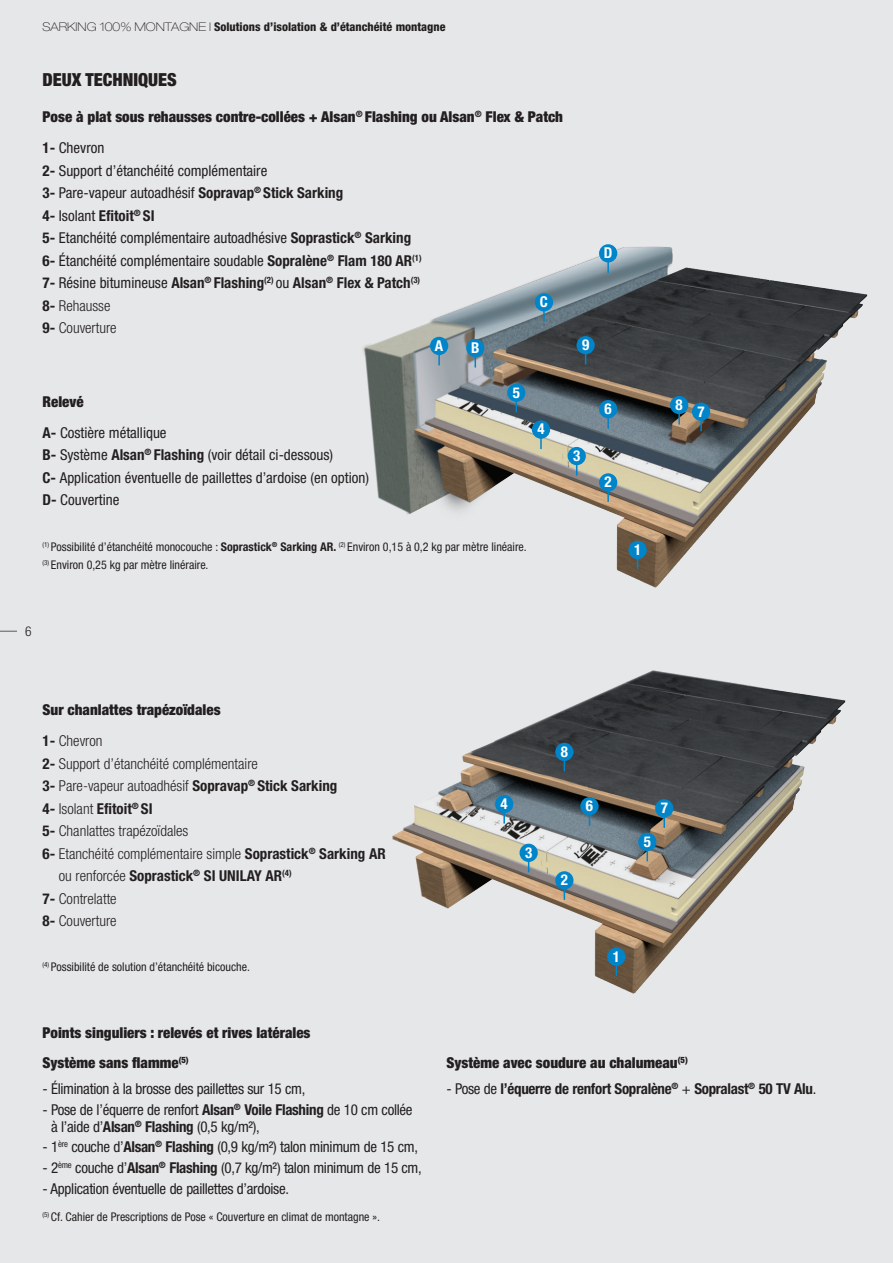
<style>
.page{position:relative;width:893px;height:1263px;background:#e6e7e9}
.page>*{position:absolute;margin:0;border:0;box-sizing:border-box;transform-origin:0 0}
.t1{font:900 condensed 18px "Helvetica Neue";color:#231f20}
.t2{font:condensed 15px/22.5px "Helvetica Neue";color:#231f20}
.t3{font:condensed 15px/16.5px "Helvetica Neue";letter-spacing:-.02em;color:#231f20}
.t4{font:900 condensed 15px/31px "Helvetica Neue";color:#231f20}
.t5{font:300 condensed 15px "Helvetica Neue";color:#231f20}
.t6{font:700 condensed 15px "Helvetica Neue";color:#231f20}
.t7{font:700 condensed 15px "Helvetica Neue";letter-spacing:-.02em;color:#231f20}
.t8{font:700 condensed 15px "Helvetica Neue";color:#fff}
.t9{font:300 condensed 13.5px "Helvetica Neue";color:#231f20}
.t10{font:condensed 12px/18px "Helvetica Neue";color:#231f20}
.t11{font:800 condensed 12px "Helvetica Neue";color:#231f20}
.s1{font-weight:100;font-stretch:expanded}
.s2{font-weight:700}
.s3{font-weight:400}
.s4{font-weight:300}
.s5{font-weight:900}
</style>
<div class="page">
<img style="left:392px;top:670px;width:454px;height:324px">
<div style="left:607px;top:947px;width:18px;height:19px;background:#0084ca;border-radius:50%"></div>
<div style="left:555px;top:871px;width:18px;height:18px;background:#0084ca;border-radius:50%"></div>
<div style="left:519px;top:844px;width:19px;height:18px;background:#0084ca;border-radius:50%"></div>
<div style="left:495px;top:795px;width:18px;height:18px;background:#0084ca;border-radius:50%"></div>
<svg style="left:503px;top:813px;width:2px;height:10px"></svg>
<div style="left:638px;top:833px;width:18px;height:18px;background:#0084ca;border-radius:50%"></div>
<svg style="left:646px;top:851px;width:2px;height:10px"></svg>
<div style="left:580px;top:797px;width:19px;height:18px;background:#0084ca;border-radius:50%"></div>
<div style="left:655px;top:799px;width:18px;height:18px;background:#0084ca;border-radius:50%"></div>
<svg style="left:663px;top:817px;width:2px;height:11px"></svg>
<div style="left:555px;top:743px;width:18px;height:18px;background:#0084ca;border-radius:50%"></div>
<img style="left:363px;top:244px;width:505px;height:344px">
<div style="left:628px;top:541px;width:19px;height:18px;background:#0084ca;border-radius:50%"></div>
<div style="left:599px;top:473px;width:18px;height:19px;background:#0084ca;border-radius:50%"></div>
<svg style="left:607px;top:491px;width:2px;height:11px"></svg>
<div style="left:568px;top:447px;width:18px;height:18px;background:#0084ca;border-radius:50%"></div>
<div style="left:532px;top:420px;width:18px;height:19px;background:#0084ca;border-radius:50%"></div>
<svg style="left:540px;top:438px;width:2px;height:11px"></svg>
<div style="left:507px;top:384px;width:18px;height:18px;background:#0084ca;border-radius:50%"></div>
<div style="left:599px;top:400px;width:18px;height:18px;background:#0084ca;border-radius:50%"></div>
<svg style="left:607px;top:418px;width:2px;height:11px"></svg>
<div style="left:692px;top:403px;width:18px;height:18px;background:#0084ca;border-radius:50%"></div>
<svg style="left:700px;top:421px;width:2px;height:10px"></svg>
<div style="left:670px;top:396px;width:18px;height:18px;background:#0084ca;border-radius:50%"></div>
<svg style="left:678px;top:414px;width:2px;height:10px"></svg>
<div style="left:576px;top:336px;width:19px;height:18px;background:#0084ca;border-radius:50%"></div>
<div style="left:430px;top:337px;width:18px;height:18px;background:#0084ca;border-radius:50%"></div>
<svg style="left:438px;top:355px;width:2px;height:10px"></svg>
<div style="left:466px;top:339px;width:18px;height:18px;background:#0084ca;border-radius:50%"></div>
<div style="left:535px;top:293px;width:18px;height:18px;background:#0084ca;border-radius:50%"></div>
<svg style="left:543px;top:311px;width:2px;height:11px"></svg>
<div style="left:599px;top:244px;width:18px;height:18px;background:#0084ca;border-radius:50%"></div>
<svg style="left:607px;top:262px;width:2px;height:11px"></svg>
<svg style="left:0;top:631px;width:17px;height:1px"></svg>
<p class="t11" style="left:43px;top:19px;width:404px"><span class="s1">SARKING 100% MONTAGNE l</span> Solutions d’isolation &amp; d’étanchéité montagne</p>
<p class="t1" style="left:43px;top:68px;width:136px">DEUX TECHNIQUES</p>
<p class="t4" style="left:43px;top:101px;width:522px">Pose à plat sous rehausses contre-collées + Alsan<sup>®</sup> Flashing ou Alsan<sup>®</sup> Flex &amp; Patch<br><span class="s2">1-</span> <span class="s3">Chevron</span></p>
<p class="t2" style="left:43px;top:159px;width:381px"><span class="s2">2-</span> Support d’étanchéité complémentaire<br><span class="s2">3-</span> Pare-vapeur autoadhésif <span class="s2">Sopravap</span><sup>®</sup> <span class="s2">Stick Sarking<br>4-</span> Isolant <span class="s2">Efitoit</span><sup>®</sup> <span class="s2">SI<br>5-</span> Etanchéité complémentaire autoadhésive <span class="s2">Soprastick</span><sup>®</sup> <span class="s2">Sarking 6-</span> Étanchéité complémentaire soudable <span class="s2">Sopralène</span><sup>®</sup> <span class="s2">Flam 180 AR</span><sup>(1)<br></sup><span class="s2">7-</span> Résine bitumineuse <span class="s2">Alsan</span><sup>®</sup> <span class="s2">Flashing</span><sup>(2)</sup> ou <span class="s2">Alsan</span><sup>®</sup> <span class="s2">Flex &amp; Patch</span><sup>(3)<br></sup><span class="s2">8-</span> <span class="s4">Rehausse<br></span><span class="s2">9-</span> <span class="s4">Couverture</span></p>
<p class="t8" style="left:540px;top:293px;width:10px">C</p>
<p class="t8" style="left:435px;top:336px;width:10px">A</p>
<p class="t8" style="left:471px;top:338px;width:10px">B</p>
<p class="t8" style="left:582px;top:336px;width:9px">9</p>
<p class="t8" style="left:604px;top:244px;width:10px">D</p>
<p class="t8" style="left:513px;top:383px;width:9px">5</p>
<p class="t2" style="left:43px;top:386px;width:126px;line-height:31px"><span class="s5">Relevé<br></span><span class="s2">A-</span> Costière métallique</p>
<p class="t2" style="left:43px;top:444px;width:328px"><span class="s2">B-</span> Système <span class="s2">Alsan</span><sup>®</sup> <span class="s2">Flashing</span> (voir détail ci-dessous)<br><span class="s2">C-</span> Application éventuelle de paillettes d’ardoise (en option)<br><span class="s2">D-</span> Couvertine</p>
<p class="t10" style="left:43px;top:537px;width:486px"><sup>(1)</sup> Possibilité d’étanchéité monocouche : <span class="s2">Soprastick</span><sup>®</sup> <span class="s2">Sarking AR.</span> <sup>(2)</sup> Environ 0,15 à 0,2 kg par mètre linéaire. <sup>(3)</sup> Environ 0,25 kg par mètre linéraire.</p>
<p class="t8" style="left:634px;top:540px;width:9px">1</p>
<p class="t8" style="left:676px;top:395px;width:9px">8</p>
<p class="t8" style="left:605px;top:400px;width:9px">6</p>
<p class="t8" style="left:697px;top:402px;width:9px">7</p>
<p class="t8" style="left:537px;top:420px;width:9px">4</p>
<p class="t8" style="left:573px;top:446px;width:9px">3</p>
<p class="t8" style="left:605px;top:473px;width:9px">2</p>
<p class="t9" style="left:25px;top:623px;width:8px">6</p>
<p class="t4" style="left:43px;top:694px;width:180px">Sur chanlattes trapézoïdales<br><span class="s2">1-</span> <span class="s4">Chevron</span></p>
<p class="t5" style="left:43px;top:755px;width:217px"><span class="s2">2-</span> Support d’étanchéité complémentaire</p>
<p class="t6" style="left:43px;top:777px;width:296px">3- <span class="s4">Pare-vapeur autoadhésif</span> Sopravap<sup>®</sup> Stick Sarking</p>
<p class="t6" style="left:43px;top:799px;width:112px">4- <span class="s4">Isolant</span> Efitoit<sup>®</sup> SI</p>
<p class="t5" style="left:43px;top:822px;width:147px"><span class="s2">5-</span> Chanlattes trapézoïdales</p>
<p class="t5" style="left:43px;top:845px;width:345px"><span class="s2">6-</span> Etanchéité complémentaire simple <span class="s2">Soprastick</span><sup>®</sup> <span class="s2">Sarking AR</span></p>
<p class="t6" style="left:59px;top:867px;width:234px"><span class="s4">ou renforcée</span> Soprastick<sup>®</sup> SI UNILAY AR<sup>(4)</sup></p>
<p class="t5" style="left:43px;top:890px;width:76px"><span class="s2">7-</span> Contrelatte</p>
<p class="t5" style="left:43px;top:912px;width:76px"><span class="s2">8-</span> Couverture</p>
<p class="t10" style="left:43px;top:958px;width:209px"><sup>(4)</sup> Possibilité de solution d’étanchéité bicouche.</p>
<p class="t4" style="left:43px;top:1017px;width:270px">Points singuliers : relevés et rives latérales</p>
<p class="t4" style="left:43px;top:1047px;width:148px">Système sans flamme<sup>(5)</sup></p>
<p class="t3" style="left:43px;top:1081px;width:264px">- Élimination à la brosse des paillettes sur 15 cm,</p>
<p class="t3" style="left:51px;top:1101px;width:363px;text-indent:-9px">- Pose de l’équerre de renfort <span class="s2">Alsan</span><sup>®</sup> <span class="s2">Voile Flashing</span> de 10 cm collée à l’aide d’<span class="s2">Alsan</span><sup>®</sup> <span class="s2">Flashing</span> (0,5 kg/m²),</p>
<p class="t3" style="left:43px;top:1139px;width:377px">- 1<sup>ère</sup> couche d’<span class="s2">Alsan</span><sup>®</sup> <span class="s2">Flashing</span> (0,9 kg/m²) talon minimum de 15 cm,</p>
<p class="t3" style="left:43px;top:1159px;width:381px">- 2<sup>ème</sup> couche d’<span class="s2">Alsan</span><sup>®</sup> <span class="s2">Flashing</span> (0,7 kg/m²) talon minimum de 15 cm,</p>
<p class="t3" style="left:43px;top:1180px;width:248px">- Application éventuelle de paillettes d’ardoise.</p>
<p class="t10" style="left:43px;top:1207px;width:339px"><sup>(5)</sup> Cf. Cahier de Prescriptions de Pose « Couverture en climat de montagne ».</p>
<p class="t8" style="left:501px;top:794px;width:9px">4</p>
<p class="t8" style="left:525px;top:843px;width:9px">3</p>
<p class="t8" style="left:561px;top:742px;width:9px">8</p>
<p class="t8" style="left:561px;top:871px;width:9px">2</p>
<p class="t8" style="left:586px;top:797px;width:9px">6</p>
<p class="t8" style="left:661px;top:799px;width:9px">7</p>
<p class="t8" style="left:644px;top:832px;width:9px">5</p>
<p class="t8" style="left:613px;top:947px;width:9px">1</p>
<p class="t4" style="left:446px;top:1047px;width:243px">Système avec soudure au chalumeau<sup>(5)</sup></p>
<p class="t7" style="left:446px;top:1080px;width:371px"><span class="s3">- Pose de</span> l’équerre de renfort Sopralène<sup>®</sup> <span class="s3">+</span> Sopralast<sup>®</sup> 50 TV Alu<span class="s3">.</span></p>
</div>
